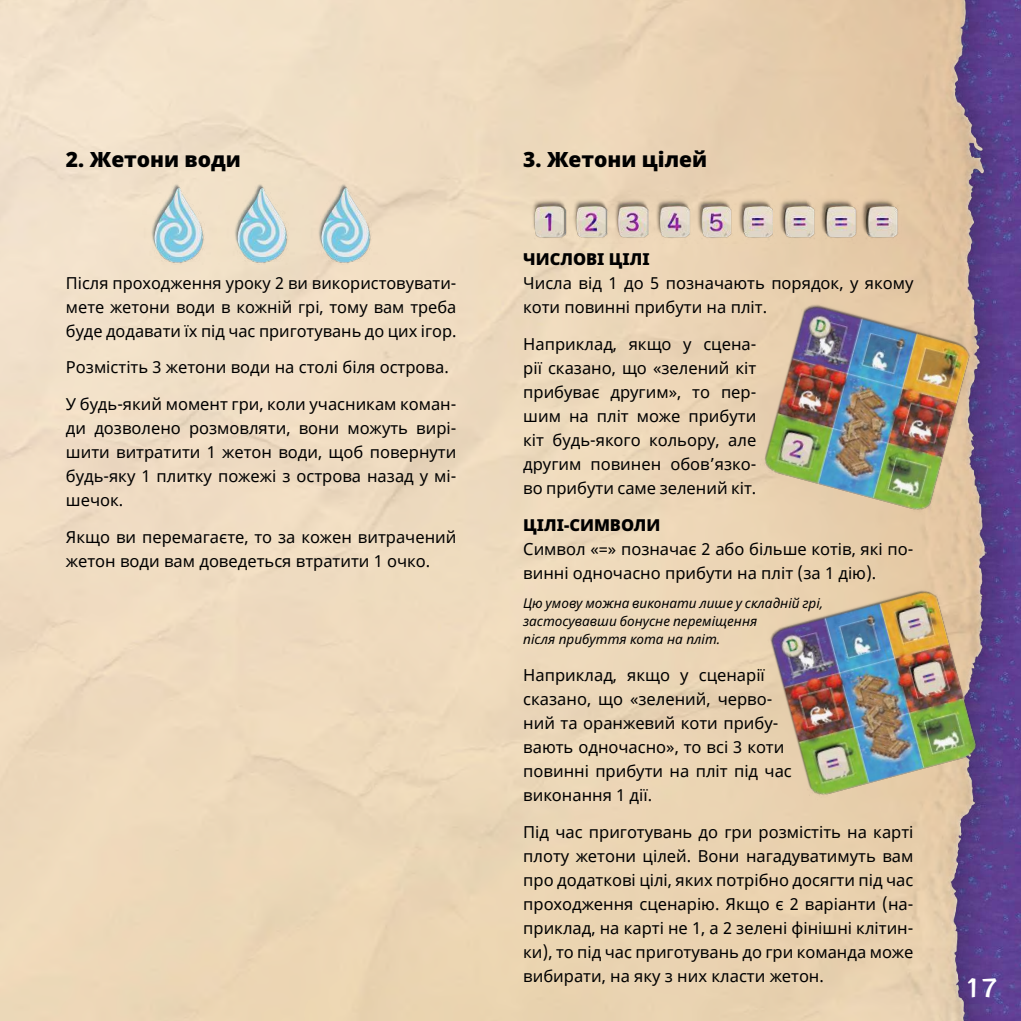
<style>
.page{position:relative;width:1021px;height:1021px;background:#fff}
.page>*{position:absolute;margin:0;border:0;box-sizing:border-box;transform-origin:0 0}
.t1{font:24px "Rockn Roll One UA Regular";color:#fff}
.t2{font:900 21px "Noto Sans";color:#000}
.t3{font:16.5px/24px "Noto Sans";color:#000;text-align:justify}
.t4{font:900 16.5px "Noto Sans";color:#000}
.t5{font:italic 13.5px/18px "Noto Sans";color:#000}
</style>
<div class="page">
<img style="left:0;top:0;width:1020px;height:1020px">
<img style="left:136px;top:181px;width:251px;height:83px">
<img style="left:530px;top:196px;width:371px;height:47px">
<img style="left:708px;top:249px;width:312px;height:315px">
<img style="left:715px;top:534px;width:305px;height:315px">
<p class="t2" style="left:66px;top:147px;width:176px">2. Жетони води</p>
<p class="t3" style="left:66px;top:271px;width:392px">Після проходження уроку 2 ви використовувати&shy;мете жетони води в кожній грі, тому вам треба буде додавати їх під час приготувань до цих ігор.</p>
<p class="t3" style="left:66px;top:356px;width:384px">Розмістіть 3 жетони води на столі біля острова.</p>
<p class="t3" style="left:66px;top:393px;width:392px">У будь-який момент гри, коли учасникам коман&shy;ди дозволено розмовляти, вони можуть вирі&shy;шити витратити 1 жетон води, щоб повернути будь-яку 1 плитку пожежі з острова назад у мі&shy;шечок.</p>
<p class="t3" style="left:66px;top:525px;width:392px">Якщо ви перемагаєте, то за кожен витрачений жетон води вам доведеться втратити 1 очко.</p>
<p class="t2" style="left:523px;top:147px;width:185px">3. Жетони цілей</p>
<p class="t4" style="left:523px;top:250px;width:128px">ЧИСЛОВІ ЦІЛІ</p>
<p class="t3" style="left:523px;top:272px;width:392px">Числа від 1 до 5 позначають порядок, у якому коти повинні прибути на пліт.</p>
<p class="t3" style="left:523px;top:332px;width:235px">Наприклад, якщо у сцена&shy;рії сказано, що «зелений кіт прибуває другим», то пер&shy;шим на пліт може прибути кіт будь-якого кольору, але другим повинен обов’язко&shy;во прибути саме зелений кіт.</p>
<p class="t4" style="left:523px;top:515px;width:139px">ЦІЛІ-СИМВОЛИ</p>
<p class="t3" style="left:523px;top:537px;width:392px">Символ «=» позначає 2 або більше котів, які по&shy;винні одночасно прибути на пліт (за 1 дію).</p>
<p class="t5" style="left:523px;top:594px;width:301px">Цю умову можна виконати лише у складній грі, застосувавши бонусне переміщення<br>після прибуття кота на пліт.</p>
<p class="t3" style="left:523px;top:663px;width:270px;text-align:left">Наприклад, якщо у сценарії сказано, що «зелений, черво&shy;ний та оранжевий коти прибу&shy;вають одночасно», то всі 3 коти повинні прибути на пліт під час виконання 1 дії.</p>
<p class="t3" style="left:523px;top:820px;width:392px">Під час приготувань до гри розмістіть на карті плоту жетони цілей. Вони нагадуватимуть вам про додаткові цілі, яких потрібно досягти під час проходження сценарію. Якщо є 2 варіанти (на&shy;приклад, на карті не 1, а 2 зелені фінішні клітин&shy;ки), то під час приготувань до гри команда може вибирати, на яку з них класти жетон.</p>
<h1 class="t1" style="left:964px;top:972px;width:35px">17</h1>
</div>
